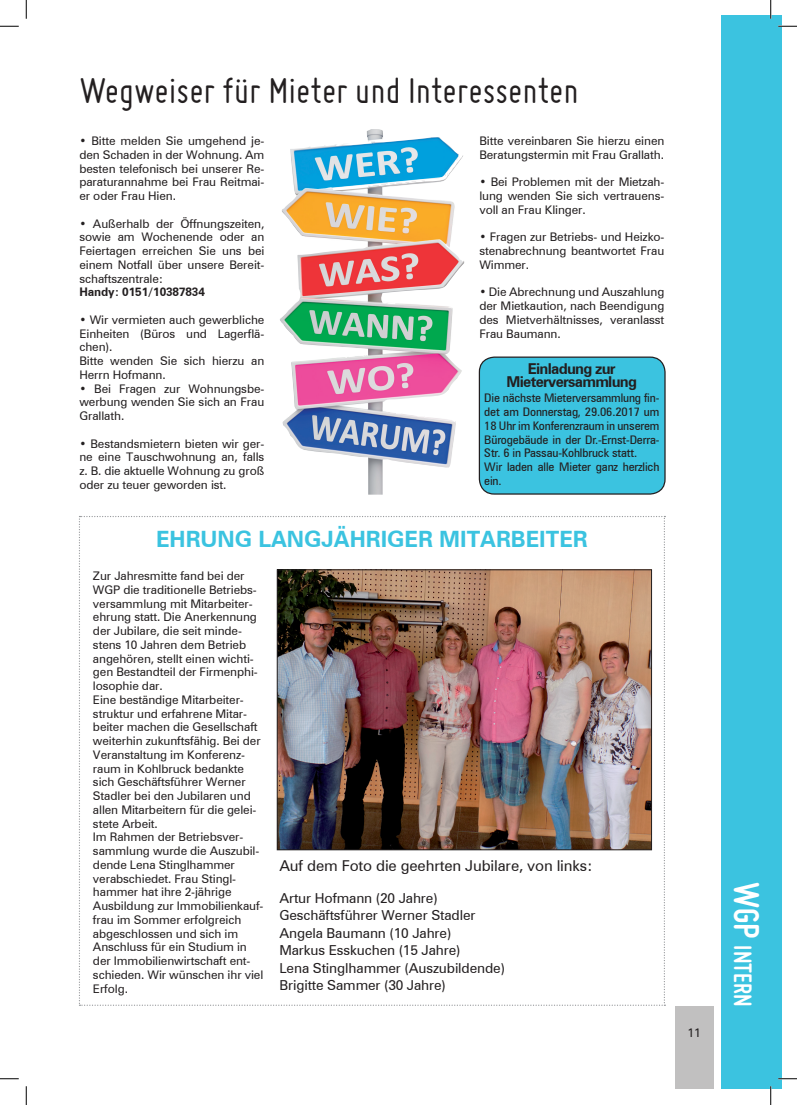
<style>
.page{position:relative;width:797px;height:1105px;background:#fff}
.page>*{position:absolute;margin:0;border:0;box-sizing:border-box;transform-origin:0 0}
.t1{font:38.75px "Miso";color:#231f20}
.t2{font:700 26.25px "Miso";color:#fff}
.t3{font:700 22.5px "Zurich BT";color:#3bc3e0}
.t4{font:15px "Zurich BT";letter-spacing:-.01em;color:#231f20}
.t5{font:700 15px/13.8px "Zurich BT";letter-spacing:-.05em;color:#231f20;text-align:center}
.t6{font:13.75px/17.5px "Zurich BT";letter-spacing:-.01em;color:#231f20}
.t7{font:11.88px/13.8px "Zurich BT";letter-spacing:-.01em;color:#231f20;text-align:justify}
.t8{font:condensed 11.88px/13.8px "Zurich BT";letter-spacing:-.01em;color:#231f20;scale:1.1 1}
.t9{font:700 11.88px "Zurich BT";letter-spacing:-.01em;color:#231f20}
.s1{font-size:37.5px}
</style>
<div class="page">
<div style="left:675px;top:1006px;width:38px;height:83px;background:#c1c0c0"></div>
<div style="left:721px;top:16px;width:60px;height:1073px;background:#3bc3e0"></div>
<svg style="left:79px;top:516px;width:586px;height:490px"></svg>
<img style="left:279px;top:571px;width:371px;height:277px">
<div style="left:277px;top:569px;width:375px;height:281px;border:1px solid #231f20"></div>
<img style="left:280px;top:129px;width:184px;height:366px">
<div style="left:479px;top:357px;width:186px;height:137px;background:#3bc3e0;border-radius:15px"></div>
<div style="left:479px;top:356px;width:186px;height:139px;border:1px solid #231f20;border-radius:15px"></div>
<svg style="left:0;top:25px;width:19px;height:2px"></svg>
<svg style="left:778px;top:25px;width:19px;height:2px"></svg>
<svg style="left:0;top:1078px;width:19px;height:1px"></svg>
<svg style="left:778px;top:1078px;width:19px;height:1px"></svg>
<svg style="left:25px;top:0;width:2px;height:19px"></svg>
<svg style="left:25px;top:1086px;width:2px;height:19px"></svg>
<svg style="left:770px;top:0;width:1px;height:19px"></svg>
<svg style="left:770px;top:1086px;width:1px;height:19px"></svg>
<h1 class="t1" style="left:79px;top:69px;width:500px">Wegweiser für Mieter und Interessenten</h1>
<p class="t7" style="left:79px;top:134px;width:186px">• Bitte melden Sie umgehend je&shy;den Schaden in der Wohnung. Am besten telefonisch bei unserer Re&shy;paraturannahme bei Frau Reitmai&shy;er oder Frau Hien.</p>
<p class="t7" style="left:79px;top:216px;width:186px">• Außerhalb der Öffnungszeiten, sowie am Wochenende oder an Feiertagen erreichen Sie uns bei einem Notfall über unsere Bereit&shy;schaftszentrale:</p>
<p class="t9" style="left:79px;top:285px;width:127px">Handy: 0151/10387834</p>
<p class="t7" style="left:79px;top:313px;width:186px;text-align:left">• Wir vermieten auch gewerbliche<br>Einheiten (Büros und Lagerflä&shy;chen).<br>Bitte wenden Sie sich hierzu an<br>Herrn Hofmann.</p>
<p class="t7" style="left:79px;top:381px;width:186px">• Bei Fragen zur Wohnungsbe&shy;werbung wenden Sie sich an Frau Grallath.</p>
<p class="t7" style="left:79px;top:436px;width:186px">• Bestandsmietern bieten wir ger&shy;ne eine Tauschwohnung an, falls z. B. die aktuelle Wohnung zu groß oder zu teuer geworden ist.</p>
<p class="t7" style="left:479px;top:134px;width:186px">Bitte vereinbaren Sie hierzu einen<br>Beratungstermin mit Frau Grallath.</p>
<p class="t7" style="left:479px;top:175px;width:186px">• Bei Problemen mit der Mietzah&shy;lung wenden Sie sich vertrauens&shy;voll an Frau Klinger.</p>
<p class="t7" style="left:479px;top:230px;width:186px">• Fragen zur Betriebs- und Heizko&shy;stenabrechnung beantwortet Frau Wimmer.</p>
<p class="t7" style="left:479px;top:285px;width:186px">• Die Abrechnung und Auszahlung der Mietkaution, nach Beendigung des Mietverhältnisses, veranlasst Frau Baumann.</p>
<p class="t5" style="left:506px;top:361px;width:132px">Einladung zur<br>Mieterversammlung</p>
<p class="t8" style="left:484px;top:391px;width:161px">Die nächste Mieterversammlung fin&shy;det am Donnerstag, 29.06.2017 um<br>18 Uhr im Konferenzraum in unserem<br>Bürogebäude in der Dr.-Ernst-Derra-<br>Str. 6 in Passau-Kohlbruck statt.<br>Wir laden alle Mieter ganz herzlich ein.</p>
<h3 class="t3" style="left:156px;top:525px;width:433px">EHRUNG LANGJÄHRIGER MITARBEITER</h3>
<p class="t7" style="left:93px;top:569px;width:172px;text-align:left">Zur Jahresmitte fand bei der<br>WGP die traditionelle Betriebs&shy;versammlung mit Mitarbeiter&shy;ehrung statt. Die Anerkennung der Jubilare, die seit minde&shy;stens 10 Jahren dem Betrieb angehören, stellt einen wichti&shy;gen Bestandteil der Firmenphi&shy;losophie dar.<br>Eine beständige Mitarbeiter&shy;struktur und erfahrene Mitar&shy;beiter machen die Gesellschaft weiterhin zukunftsfähig. Bei der<br>Veranstaltung im Konferenz&shy;raum in Kohlbruck bedankte sich Geschäftsführer Werner<br>Stadler bei den Jubilaren und allen Mitarbeitern für die gelei&shy;stete Arbeit.<br>Im Rahmen der Betriebsver&shy;sammlung wurde die Auszubil&shy;dende Lena Stinglhammer verabschiedet. Frau Stingl&shy;hammer hat ihre 2-jährige<br>Ausbildung zur Immobilienkauf&shy;frau im Sommer erfolgreich abgeschlossen und sich im<br>Anschluss für ein Studium in der Immobilienwirtschaft ent&shy;schieden. Wir wünschen ihr viel<br>Erfolg.</p>
<p class="t4" style="left:279px;top:857px;width:315px">Auf dem Foto die geehrten Jubilare, von links:</p>
<p class="t6" style="left:279px;top:889px;width:227px">Artur Hofmann (20 Jahre)<br>Geschäftsführer Werner Stadler<br>Angela Baumann (10 Jahre)<br>Markus Esskuchen (15 Jahre)<br>Lena Stinglhammer (Auszubildende)<br>Brigitte Sammer (30 Jahre)</p>
<p class="t7" style="left:687px;top:1026px;width:15px">11</p>
<h2 class="t2" style="left:757px;top:882px;width:126px;rotate:90deg"><span class="s1">WGP</span> intern</h2>
</div>
